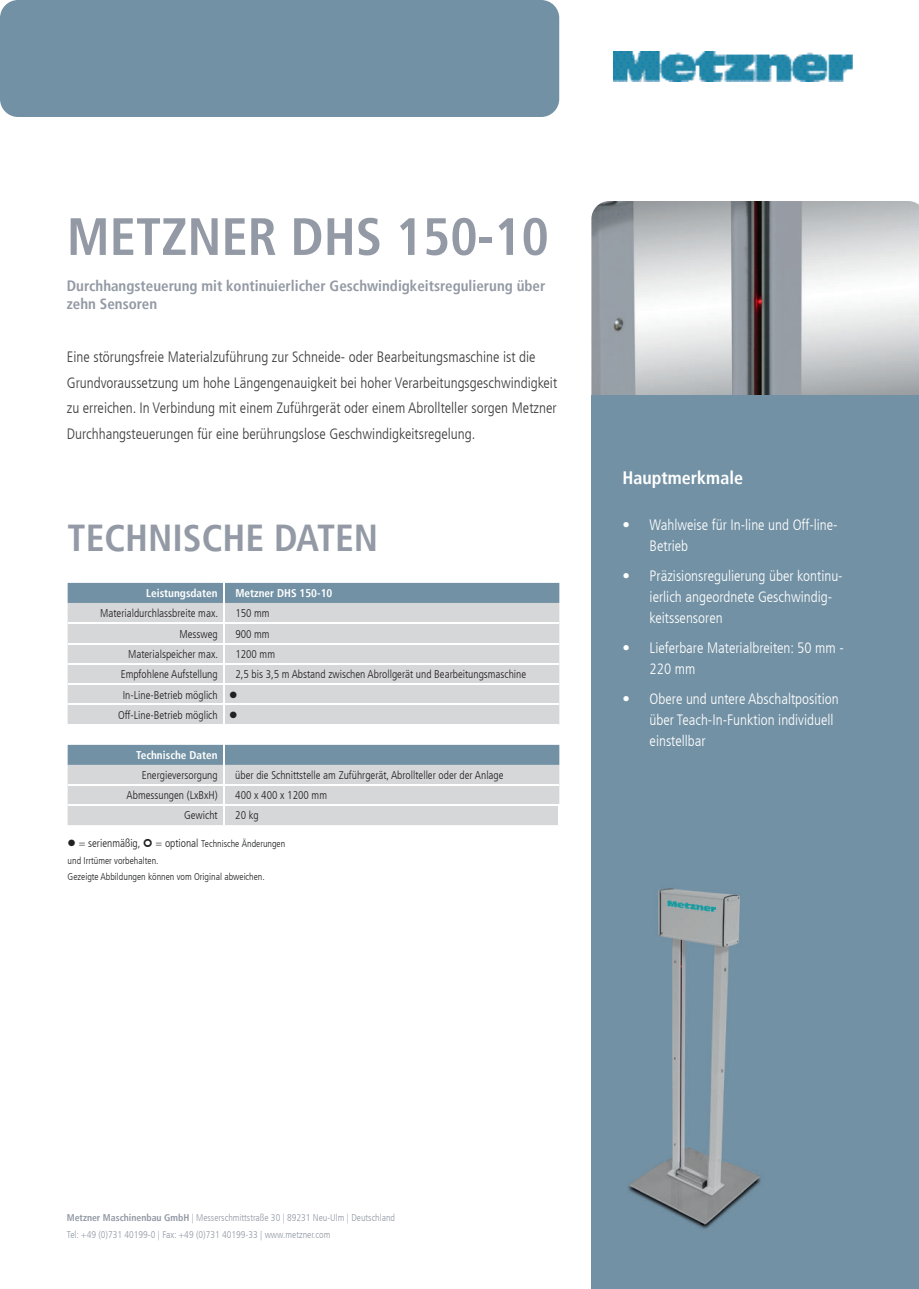
<style>
.page{position:relative;width:919px;height:1289px;background:#fff}
.page>*{position:absolute;margin:0;border:0;box-sizing:border-box;transform-origin:0 0}
.t1{font:700 condensed 52.5px "Frutiger";color:#939aa5}
.t2{font:700 condensed 37.5px "Frutiger";color:#939aa5}
.t3{font:700 condensed 18px "Frutiger";color:#fff}
.t4{font:300 condensed 15px/25.5px "Frutiger";color:#3e3e3f}
.t5{font:300 condensed 15px/21px "Frutiger";color:#fff}
.t6{font:700 condensed 15px/18px "Frutiger";color:#939aa5}
.t7{font:300 condensed 11.25px "Frutiger";color:#231f20}
.t8{font:700 condensed 11.25px "Frutiger";color:#fff}
.t9{font:300 condensed 11.25px "Frutiger";color:#212224}
.t10{font:300 condensed 9.75px/16.5px "Frutiger";color:#939aa5}
.t11{font:300 condensed 9.75px/16.5px "Frutiger";color:#212224}
.s1{color:#212224}
.s2{font-size:11.25px}
.s3{font-weight:700}
</style>
<div class="page">
<img style="left:613px;top:52px;width:239px;height:30px">
<div style="left:0;top:0;width:559px;height:117px;background:#7291a4;border-radius:18px"></div>
<img style="left:591px;top:201px;width:327px;height:194px">
<div style="left:591px;top:395px;width:327px;height:893px;background:#7291a4"></div>
<img style="left:628px;top:888px;width:133px;height:341px">
<div style="left:68px;top:583px;width:491px;height:20px;background:#7291a4"></div>
<svg style="left:68px;top:603px;width:491px;height:222px;background:#d1d5d8"></svg>
<hr style="left:68px;top:724px;width:155px;height:1px;background:#fff">
<hr style="left:223px;top:724px;width:336px;height:1px;background:#fff">
<svg style="left:223px;top:583px;width:1px;height:141px"></svg>
<hr style="left:68px;top:622px;width:155px;height:1px;background:#fff">
<hr style="left:223px;top:622px;width:336px;height:1px;background:#fff">
<hr style="left:68px;top:643px;width:155px;height:1px;background:#fff">
<hr style="left:223px;top:643px;width:336px;height:1px;background:#fff">
<hr style="left:68px;top:663px;width:155px;height:1px;background:#fff">
<hr style="left:223px;top:663px;width:336px;height:1px;background:#fff">
<hr style="left:68px;top:683px;width:155px;height:2px;background:#fff">
<hr style="left:223px;top:683px;width:336px;height:2px;background:#fff">
<hr style="left:68px;top:703px;width:155px;height:2px;background:#fff">
<hr style="left:223px;top:703px;width:336px;height:2px;background:#fff">
<hr style="left:68px;top:784px;width:155px;height:1px;background:#fff">
<hr style="left:223px;top:784px;width:336px;height:1px;background:#fff">
<hr style="left:68px;top:804px;width:155px;height:1px;background:#fff">
<hr style="left:223px;top:804px;width:337px;height:1px;background:#fff">
<svg style="left:223px;top:744px;width:1px;height:81px"></svg>
<hr style="left:558px;top:805px;width:2px;height:20px;background:#fff">
<h1 class="t1" style="left:67px;top:215px;width:483px">METZNER DHS 150-10</h1>
<h3 class="t6" style="left:67px;top:278px;width:480px">Durchhangsteuerung mit kontinuierlicher Geschwindigkeitsregulierung über zehn Sensoren</h3>
<p class="t4" style="left:67px;top:345px;width:492px">Eine störungsfreie Materialzuführung zur Schneide- oder Bearbeitungsmaschine ist die Grundvoraussetzung um hohe Längengenauigkeit bei hoher Verarbeitungsgeschwindigkeit zu erreichen. In Verbindung mit einem Zuführgerät oder einem Abrollteller sorgen Metzner Durchhangsteuerungen für eine berührungslose Geschwindigkeitsregelung.</p>
<h2 class="t2" style="left:68px;top:523px;width:312px">TECHNISCHE DATEN</h2>
<p class="t8" style="left:146px;top:588px;width:73px">Leistungsdaten</p>
<p class="t8" style="left:235px;top:588px;width:98px">Metzner DHS 150-10</p>
<p class="t7" style="left:100px;top:608px;width:119px">Materialdurchlassbreite max.</p>
<p class="t7" style="left:235px;top:608px;width:36px">150 mm</p>
<p class="t7" style="left:179px;top:629px;width:40px">Messweg</p>
<p class="t7" style="left:235px;top:629px;width:36px">900 mm</p>
<p class="t7" style="left:128px;top:649px;width:91px">Materialspeicher max.</p>
<p class="t7" style="left:235px;top:649px;width:41px">1200 mm</p>
<p class="t7" style="left:121px;top:669px;width:98px">Empfohlene Aufstellung</p>
<p class="t7" style="left:235px;top:669px;width:292px">2,5 bis 3,5 m Abstand zwischen Abrollgerät und Bearbeitungsmaschine</p>
<p class="t7" style="left:123px;top:690px;width:116px">In-Line-Betrieb möglich <span class="s1">●</span></p>
<p class="t7" style="left:118px;top:710px;width:121px">Off-Line-Betrieb möglich <span class="s1">●</span></p>
<p class="t8" style="left:136px;top:750px;width:83px">Technische Daten</p>
<p class="t7" style="left:142px;top:770px;width:77px">Energieversorgung</p>
<p class="t7" style="left:235px;top:770px;width:270px">über die Schnittstelle am Zuführgerät, Abrollteller oder der Anlage</p>
<p class="t7" style="left:126px;top:790px;width:93px">Abmessungen (LxBxH)</p>
<p class="t7" style="left:235px;top:790px;width:93px">400 x 400 x 1200 mm</p>
<p class="t7" style="left:184px;top:810px;width:35px">Gewicht</p>
<p class="t7" style="left:235px;top:810px;width:25px">20 kg</p>
<p class="t9" style="left:68px;top:838px;width:74px">● = serienmäßig,</p>
<p class="t11" style="left:68px;top:836px;width:219px;text-indent:88px"><span class="s2">= optional</span> Technische Änderungen und Irrtümer vorbehalten.<br>Gezeigte Abbildungen können vom Original abweichen.</p>
<h3 class="t3" style="left:622px;top:470px;width:122px">Hauptmerkmale</h3>
<h3 class="t5" style="left:649px;top:516px;width:190px;text-indent:-27px">• Wahlweise für In-line und Off-line-<br>Betrieb</h3>
<h3 class="t5" style="left:649px;top:567px;width:195px;text-indent:-27px">• Präzisionsregulierung über kontinu&shy;ierlich angeordnete Geschwindig&shy;keitssensoren</h3>
<h3 class="t5" style="left:649px;top:639px;width:196px;text-indent:-27px">• Lieferbare Materialbreiten: 50 mm -<br>220 mm</h3>
<h3 class="t5" style="left:649px;top:690px;width:190px;text-indent:-27px">• Obere und untere Abschaltposition über Teach-In-Funktion individuell einstellbar</h3>
<p class="t10" style="left:67px;top:1210px;width:330px"><span class="s3">Metzner Maschinenbau GmbH</span> | Messerschmittstraße 30 | 89231 Neu-Ulm | Deutschland<br>Tel: +49 (0)731 40199-0 | Fax: +49 (0)731 40199-33 | www.metzner.com</p>
</div>
